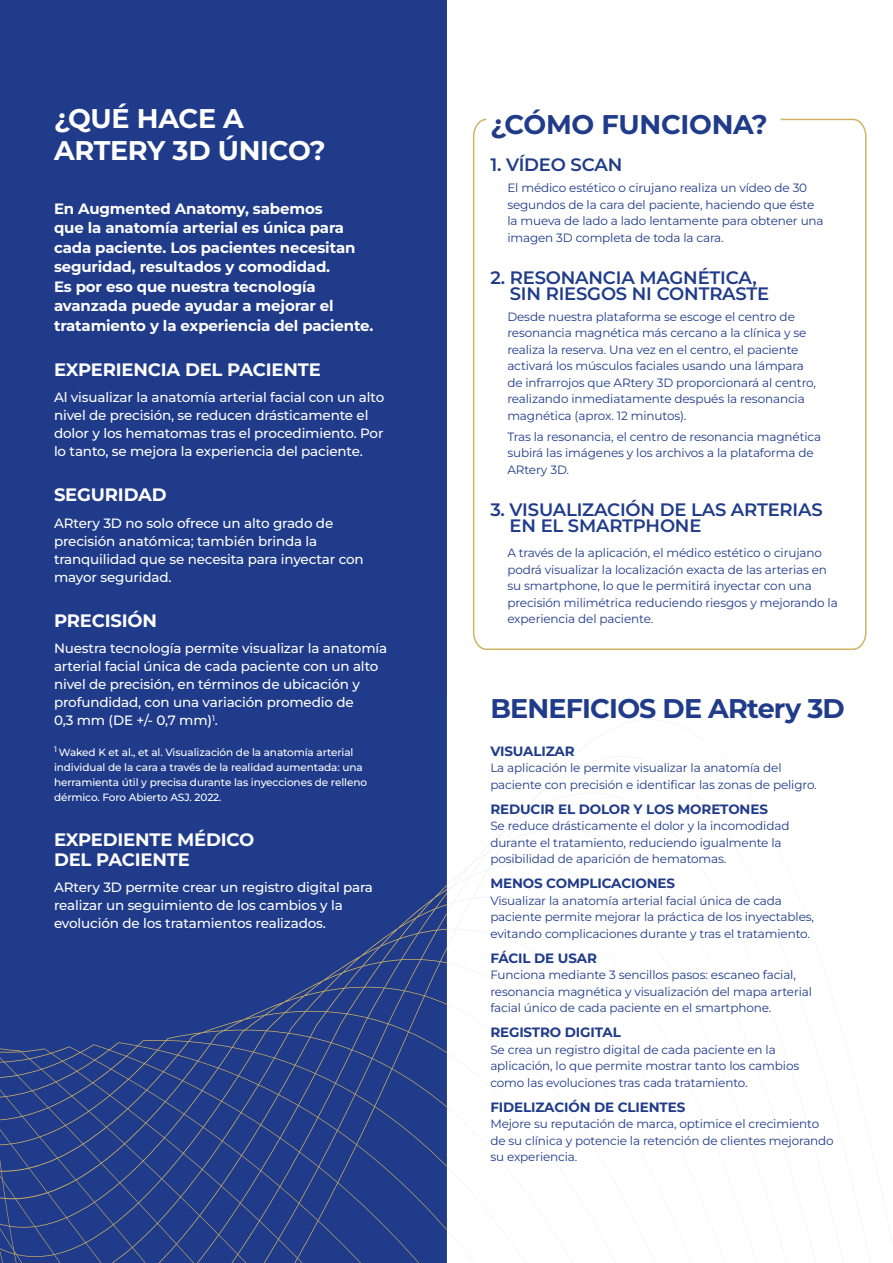
<style>
.page{position:relative;width:893px;height:1263px;background:#fff}
.page>*{position:absolute;margin:0;border:0;box-sizing:border-box;transform-origin:0 0}
.t1{font:700 27px/32.4px "Montserrat";letter-spacing:-.01em;color:#fff}
.t2{font:700 27px "Montserrat";letter-spacing:-.03em;color:#1f3b8a}
.t3{font:700 27px "Montserrat";letter-spacing:-.01em;color:#1f3b8a}
.t4{font:600 18px/16.5px "Montserrat";letter-spacing:-.01em;color:#1f3b8a}
.t5{font:700 18px/19.5px "Montserrat";letter-spacing:-.01em;color:#fff}
.t6{font:700 15px/19.5px "Montserrat";letter-spacing:-.01em;color:#fff}
.t7{font:500 13.5px/18px "Montserrat";letter-spacing:-.01em;color:#fff}
.t8{font:700 13.5px "Montserrat";letter-spacing:-.01em;color:#1f3b8a}
.t9{font:12px/16.5px "Montserrat";letter-spacing:-.01em;color:#1f3b8a}
.t10{font:500 10.5px/15px "Montserrat";letter-spacing:-.01em;color:#fff}
</style>
<div class="page">
<div style="left:0;top:0;width:446px;height:1263px;background:#1f3b8a"></div>
<svg style="left:446px;top:696px;width:225px;height:567px"></svg>
<svg style="left:0;top:886px;width:446px;height:377px"></svg>
<svg style="left:472px;top:118px;width:395px;height:532px"></svg>
<h1 class="t1" style="left:54px;top:101px;width:273px">¿QUÉ HACE A<br>ARTERY 3D ÚNICO?</h1>
<p class="t6" style="left:54px;top:198px;width:321px">En Augmented Anatomy, sabemos<br>que la anatomía arterial es única para cada paciente. Los pacientes necesitan seguridad, resultados y comodidad.<br>Es por eso que nuestra tecnología avanzada puede ayudar a mejorar el tratamiento y la experiencia del paciente.</p>
<h2 class="t5" style="left:54px;top:359px;width:268px">EXPERIENCIA DEL PACIENTE</h2>
<p class="t7" style="left:54px;top:388px;width:332px">Al visualizar la anatomía arterial facial con un alto nivel de precisión, se reducen drásticamente el dolor y los hematomas tras el procedimiento. Por lo tanto, se mejora la experiencia del paciente.</p>
<h2 class="t5" style="left:54px;top:485px;width:114px">SEGURIDAD</h2>
<p class="t7" style="left:54px;top:514px;width:311px">ARtery 3D no solo ofrece un alto grado de precisión anatómica; también brinda la tranquilidad que se necesita para inyectar con mayor seguridad.</p>
<h2 class="t5" style="left:54px;top:610px;width:105px">PRECISIÓN</h2>
<p class="t7" style="left:54px;top:639px;width:335px">Nuestra tecnología permite visualizar la anatomía arterial facial única de cada paciente con un alto nivel de precisión, en términos de ubicación y profundidad, con una variación promedio de<br>0,3 mm (DE +/- 0,7 mm)<sup>1</sup>.</p>
<p class="t10" style="left:54px;top:744px;width:315px"><sup>1</sup> Waked K et al., et al. Visualización de la anatomía arterial individual de la cara a través de la realidad aumentada: una herramienta útil y precisa durante las inyecciones de relleno dérmico. Foro Abierto ASJ. 2022.</p>
<h2 class="t5" style="left:54px;top:829px;width:202px">EXPEDIENTE MÉDICO<br>DEL PACIENTE</h2>
<p class="t7" style="left:54px;top:878px;width:320px">ARtery 3D permite crear un registro digital para realizar un seguimiento de los cambios y la evolución de los tratamientos realizados.</p>
<h1 class="t3" style="left:490px;top:106px;width:279px">¿CÓMO FUNCIONA?</h1>
<h2 class="t4" style="left:490px;top:156px;width:133px">1. VÍDEO SCAN</h2>
<p class="t9" style="left:507px;top:179px;width:318px">El médico estético o cirujano realiza un vídeo de 30 segundos de la cara del paciente, haciendo que éste la mueva de lado a lado lentamente para obtener una imagen 3D completa de toda la cara.</p>
<h2 class="t4" style="left:510px;top:268px;width:261px;text-indent:-19px">2. RESONANCIA MAGNÉTICA,<br>SIN RIESGOS NI CONTRASTE</h2>
<p class="t9" style="left:507px;top:308px;width:310px">Desde nuestra plataforma se escoge el centro de resonancia magnética más cercano a la clínica y se realiza la reserva. Una vez en el centro, el paciente activará los músculos faciales usando una lámpara de infrarrojos que ARtery 3D proporcionará al centro, realizando inmediatamente después la resonancia magnética (aprox. 12 minutos).</p>
<p class="t9" style="left:507px;top:428px;width:315px">Tras la resonancia, el centro de resonancia magnética subirá las imágenes y los archivos a la plataforma de<br>ARtery 3D.</p>
<h2 class="t4" style="left:510px;top:500px;width:315px;text-indent:-19px">3. VISUALIZACIÓN DE LAS ARTERIAS<br>EN EL SMARTPHONE</h2>
<p class="t9" style="left:507px;top:544px;width:332px">A través de la aplicación, el médico estético o cirujano podrá visualizar la localización exacta de las arterias en su smartphone, lo que le permitirá inyectar con una precisión milimétrica reduciendo riesgos y mejorando la experiencia del paciente.</p>
<h1 class="t2" style="left:490px;top:690px;width:356px">BENEFICIOS DE ARtery 3D</h1>
<p class="t8" style="left:490px;top:742px;width:86px">VISUALIZAR</p>
<p class="t9" style="left:490px;top:759px;width:328px">La aplicación le permite visualizar la anatomía del paciente con precisión e identificar las zonas de peligro.</p>
<p class="t8" style="left:490px;top:800px;width:279px">REDUCIR EL DOLOR Y LOS MORETONES</p>
<p class="t9" style="left:490px;top:817px;width:301px">Se reduce drásticamente el dolor y la incomodidad durante el tratamiento, reduciendo igualmente la posibilidad de aparición de hematomas.</p>
<p class="t8" style="left:490px;top:874px;width:186px">MENOS COMPLICACIONES</p>
<p class="t9" style="left:490px;top:892px;width:325px">Visualizar la anatomía arterial facial única de cada paciente permite mejorar la práctica de los inyectables, evitando complicaciones durante y tras el tratamiento.</p>
<p class="t8" style="left:490px;top:949px;width:108px">FÁCIL DE USAR</p>
<p class="t9" style="left:490px;top:966px;width:323px">Funciona mediante 3 sencillos pasos: escaneo facial, resonancia magnética y visualización del mapa arterial facial único de cada paciente en el smartphone.</p>
<p class="t8" style="left:490px;top:1023px;width:132px">REGISTRO DIGITAL</p>
<p class="t9" style="left:490px;top:1041px;width:310px">Se crea un registro digital de cada paciente en la aplicación, lo que permite mostrar tanto los cambios como las evoluciones tras cada tratamiento.</p>
<p class="t8" style="left:490px;top:1098px;width:196px">FIDELIZACIÓN DE CLIENTES</p>
<p class="t9" style="left:490px;top:1115px;width:345px">Mejore su reputación de marca, optimice el crecimiento de su clínica y potencie la retención de clientes mejorando su experiencia.</p>
</div>
